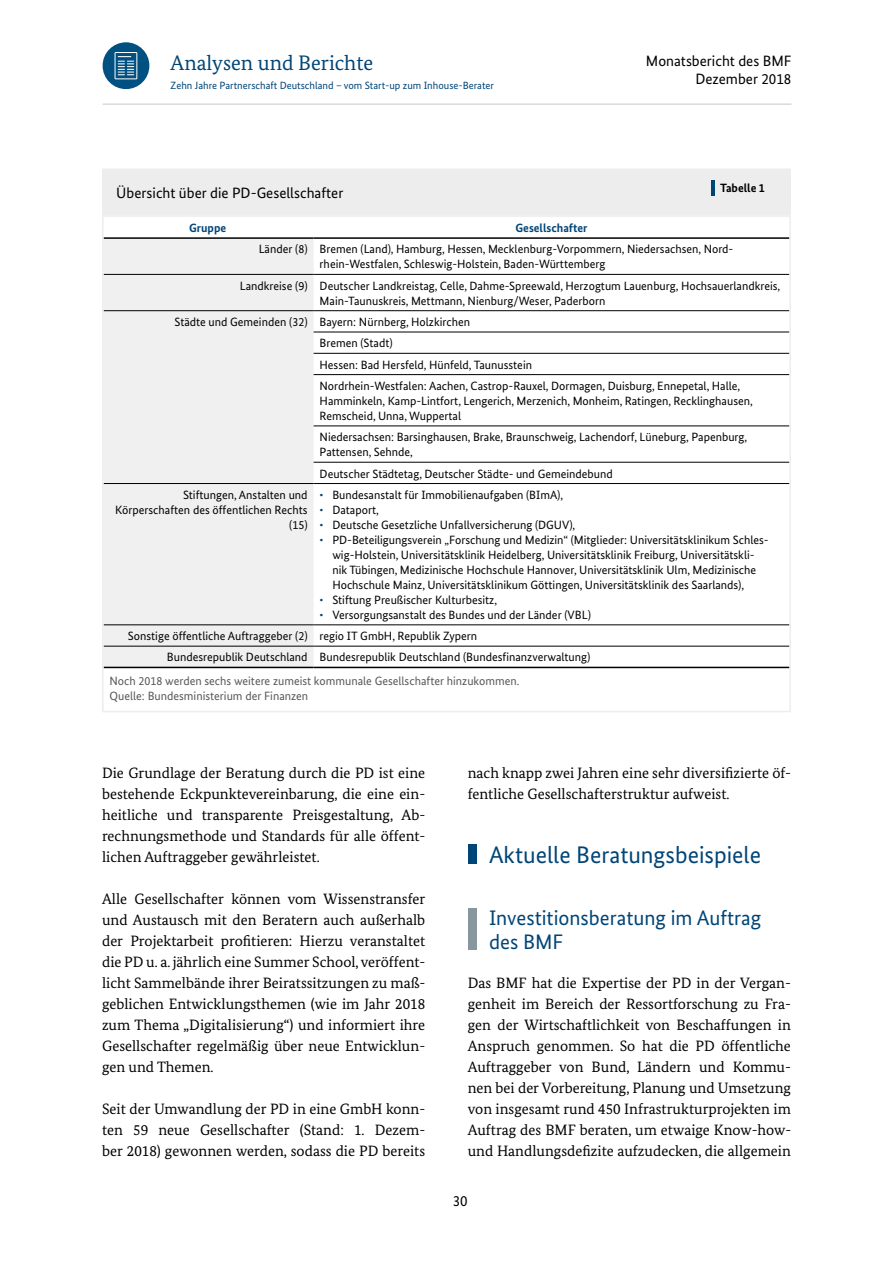
<style>
.page{position:relative;width:893px;height:1263px;background:#fff}
.page>*{position:absolute;margin:0;border:0;box-sizing:border-box;transform-origin:0 0}
.Überschrift_zweite_E{font:24px "Bundes Sans";color:#004577}
.Überschrift_dritte_E{font:21px/24px "Bundes Sans";color:#004577}
.t1{font:21px "Bundes Serif";color:#004577}
.Zweispaltiger_Fließt{font:15px/21px "Bundes Serif";color:#000;text-align:justify}
.t2{font:15px/18px "Bundes Sans";color:#000;text-align:right}
.Tabellentext_linksbü{font:12px/15px "Bundes Sans";color:#000}
.Tabellentext_rechtsb{font:12px/15px "Bundes Sans";color:#000;text-align:right}
.Fußnote_Tabelle{font:12px "Bundes Sans";color:#575756}
.Tabellenkopf_bold__m{font:700 12px "Bundes Sans";color:#004577}
.t3{font:700 12px "Bundes Sans";color:#000}
.t4{font:10.5px "Bundes Sans";color:#004577}
.s1{color:#004577}
</style>
<div class="page">
<div style="left:468px;top:845px;width:8px;height:19px;background:#004577"></div>
<div style="left:468px;top:908px;width:8px;height:42px;background:#88969e"></div>
<div style="left:103px;top:169px;width:687px;height:46px;background:#ededed"></div>
<hr style="left:711px;top:180px;width:4px;height:16px;background:#004577">
<div style="left:105px;top:239px;width:209px;height:428px;background:#f0f0f0"></div>
<hr style="left:104px;top:274px;width:210px;height:1px;background:#000">
<hr style="left:314px;top:274px;width:475px;height:1px;background:#000">
<hr style="left:104px;top:310px;width:210px;height:1px;background:#000">
<hr style="left:314px;top:310px;width:475px;height:1px;background:#000">
<hr style="left:314px;top:332px;width:475px;height:1px;background:#000">
<hr style="left:314px;top:353px;width:475px;height:1px;background:#000">
<hr style="left:314px;top:374px;width:475px;height:1px;background:#000">
<hr style="left:314px;top:425px;width:475px;height:1px;background:#000">
<hr style="left:314px;top:462px;width:475px;height:1px;background:#000">
<hr style="left:104px;top:483px;width:210px;height:1px;background:#000">
<hr style="left:314px;top:483px;width:475px;height:1px;background:#000">
<hr style="left:104px;top:624px;width:210px;height:1px;background:#000">
<hr style="left:314px;top:624px;width:475px;height:1px;background:#000">
<hr style="left:104px;top:646px;width:210px;height:1px;background:#000">
<hr style="left:314px;top:646px;width:475px;height:1px;background:#000">
<hr style="left:104px;top:237px;width:210px;height:2px;background:#000">
<hr style="left:314px;top:237px;width:475px;height:2px;background:#000">
<hr style="left:104px;top:667px;width:210px;height:1px;background:#000">
<hr style="left:314px;top:667px;width:475px;height:1px;background:#000">
<div style="left:102px;top:215px;width:689px;height:497px;border:2px solid #ededed"></div>
<div style="left:103px;top:42px;width:46px;height:47px;background:#005081;border-radius:50%"></div>
<svg style="left:115px;top:52px;width:22px;height:27px"></svg>
<hr style="left:103px;top:103px;width:688px;height:2px;background:#dadada">
<h2 class="t1" style="left:171px;top:50px;width:204px">Analysen und Berichte</h2>
<p class="t4" style="left:171px;top:79px;width:325px">Zehn Jahre Partnerschaft Deutschland – vom Start-up zum Inhouse-Berater</p>
<p class="t2" style="left:646px;top:51px;width:147px">Monatsbericht des BMF<br>Dezember 2018</p>
<p class="t2" style="left:116px;top:183px;width:229px">Übersicht über die PD-Gesellschafter</p>
<p class="t3" style="left:720px;top:181px;width:46px">Tabelle 1</p>
<p class="Tabellenkopf_bold__m" style="left:189px;top:221px;width:39px">Gruppe</p>
<p class="Tabellenkopf_bold__m" style="left:515px;top:221px;width:74px">Gesellschafter</p>
<p class="Tabellentext_rechtsb" style="left:259px;top:242px;width:50px">Länder (8)</p>
<p class="Tabellentext_linksbü" style="left:320px;top:242px;width:415px">Bremen (Land), Hamburg, Hessen, Mecklenburg-Vorpommern, Niedersachsen, Nord&shy;rhein-Westfalen, Schleswig-Holstein, Baden-Württemberg</p>
<p class="Tabellentext_rechtsb" style="left:240px;top:278px;width:69px">Landkreise (9)</p>
<p class="Tabellentext_linksbü" style="left:320px;top:278px;width:462px">Deutscher Landkreistag, Celle, Dahme-Spreewald, Herzogtum Lauenburg, Hochsauerlandkreis,<br>Main-Taunuskreis, Mettmann, Nienburg/Weser, Paderborn</p>
<p class="Tabellentext_rechtsb" style="left:174px;top:314px;width:135px">Städte und Gemeinden (32)</p>
<p class="Tabellentext_linksbü" style="left:320px;top:314px;width:152px">Bayern: Nürnberg, Holzkirchen</p>
<p class="Tabellentext_linksbü" style="left:320px;top:336px;width:75px">Bremen (Stadt)</p>
<p class="Tabellentext_linksbü" style="left:320px;top:357px;width:214px">Hessen: Bad Hersfeld, Hünfeld, Taunusstein</p>
<p class="Tabellentext_linksbü" style="left:320px;top:378px;width:435px">Nordrhein-Westfalen: Aachen, Castrop-Rauxel, Dormagen, Duisburg, Ennepetal, Halle,<br>Hamminkeln, Kamp-Lintfort, Lengerich, Merzenich, Monheim, Ratingen, Recklinghausen,<br>Remscheid, Unna, Wuppertal</p>
<p class="Tabellentext_linksbü" style="left:320px;top:429px;width:429px">Niedersachsen: Barsinghausen, Brake, Braunschweig, Lachendorf, Lüneburg, Papenburg,<br>Pattensen, Sehnde,</p>
<p class="Tabellentext_linksbü" style="left:320px;top:466px;width:295px">Deutscher Städtetag, Deutscher Städte- und Gemeindebund</p>
<p class="Tabellentext_rechtsb" style="left:115px;top:487px;width:194px">Stiftungen, Anstalten und<br>Körperschaften des öffentlichen Rechts (15)</p>
<p class="Tabellentext_linksbü" style="left:320px;top:487px;width:245px"><span class="s1">•</span> Bundesanstalt für Immobilienaufgaben (BImA),</p>
<p class="Tabellentext_linksbü" style="left:320px;top:502px;width:61px"><span class="s1">•</span> Dataport,</p>
<p class="Tabellentext_linksbü" style="left:320px;top:517px;width:257px"><span class="s1">•</span> Deutsche Gesetzliche Unfallversicherung (DGUV),</p>
<p class="Tabellentext_linksbü" style="left:332px;top:532px;width:438px;text-indent:-13px"><span class="s1">•</span> PD-Beteiligungsverein „Forschung und Medizin“ (Mitglieder: Universitätsklinikum Schles&shy;wig-Holstein, Universitätsklinik Heidelberg, Universitätsklinik Freiburg, Universitätskli&shy;nik Tübingen, Medizinische Hochschule Hannover, Universitätsklinik Ulm, Medizinische Hochschule Mainz, Universitätsklinikum Göttingen, Universitätsklinik des Saarlands),</p>
<p class="Tabellentext_linksbü" style="left:320px;top:592px;width:179px"><span class="s1">•</span> Stiftung Preußischer Kulturbesitz,</p>
<p class="Tabellentext_linksbü" style="left:320px;top:607px;width:273px"><span class="s1">•</span> Versorgungsanstalt des Bundes und der Länder (VBL)</p>
<p class="Tabellentext_rechtsb" style="left:128px;top:628px;width:181px">Sonstige öffentliche Auftraggeber (2)</p>
<p class="Tabellentext_linksbü" style="left:320px;top:628px;width:159px">regio IT GmbH, Republik Zypern</p>
<p class="Tabellentext_rechtsb" style="left:167px;top:650px;width:142px">Bundesrepublik Deutschland</p>
<p class="Tabellentext_linksbü" style="left:320px;top:650px;width:272px">Bundesrepublik Deutschland (Bundesfinanzverwaltung)</p>
<p class="Fußnote_Tabelle" style="left:110px;top:674px;width:411px">Noch 2018 werden sechs weitere zumeist kommunale Gesellschafter hinzukommen.</p>
<p class="Fußnote_Tabelle" style="left:110px;top:688px;width:200px">Quelle: Bundesministerium der Finanzen</p>
<p class="Zweispaltiger_Fließt" style="left:102px;top:762px;width:325px">Die Grundlage der Beratung durch die PD ist eine bestehende Eckpunktevereinbarung, die eine ein&shy;heitliche und transparente Preisgestaltung, Ab&shy;rechnungsmethode und Standards für alle öffent&shy;lichen Auftraggeber gewährleistet.</p>
<p class="Zweispaltiger_Fließt" style="left:102px;top:888px;width:325px">Alle Gesellschafter können vom Wissenstransfer und Austausch mit den Beratern auch außerhalb der Projektarbeit profitieren: Hierzu veranstaltet die PD u. a. jährlich eine Summer School, veröffent&shy;licht Sammelbände ihrer Beiratssitzungen zu maß&shy;geblichen Entwicklungsthemen (wie im Jahr 2018 zum Thema „Digitalisierung“) und informiert ihre Gesellschafter regelmäßig über neue Entwicklun&shy;gen und Themen.</p>
<p class="Zweispaltiger_Fließt" style="left:102px;top:1098px;width:325px">Seit der Umwandlung der PD in eine GmbH konn&shy;ten 59 neue Gesellschafter (Stand: 1. Dezem&shy;ber 2018) gewonnen werden, sodass die PD bereits</p>
<p class="Zweispaltiger_Fließt" style="left:468px;top:762px;width:325px">nach knapp zwei Jahren eine sehr diversifizierte öf&shy;fentliche Gesellschafterstruktur aufweist.</p>
<h2 class="Überschrift_zweite_E" style="left:489px;top:840px;width:274px">Aktuelle Beratungsbeispiele</h2>
<h3 class="Überschrift_dritte_E" style="left:489px;top:905px;width:274px">Investitionsberatung im Auftrag des BMF</h3>
<p class="Zweispaltiger_Fließt" style="left:468px;top:972px;width:325px">Das BMF hat die Expertise der PD in der Vergan&shy;genheit im Bereich der Ressortforschung zu Fra&shy;gen der Wirtschaftlichkeit von Beschaffungen in Anspruch genommen. So hat die PD öffentliche Auftraggeber von Bund, Ländern und Kommu&shy;nen bei der Vorbereitung, Planung und Umsetzung von insgesamt rund 450 Infrastrukturprojekten im Auftrag des BMF beraten, um etwaige Know-how&shy;und Handlungsdefizite aufzudecken, die allgemein</p>
<p class="t2" style="left:453px;top:1192px;width:16px">30</p>
</div>
